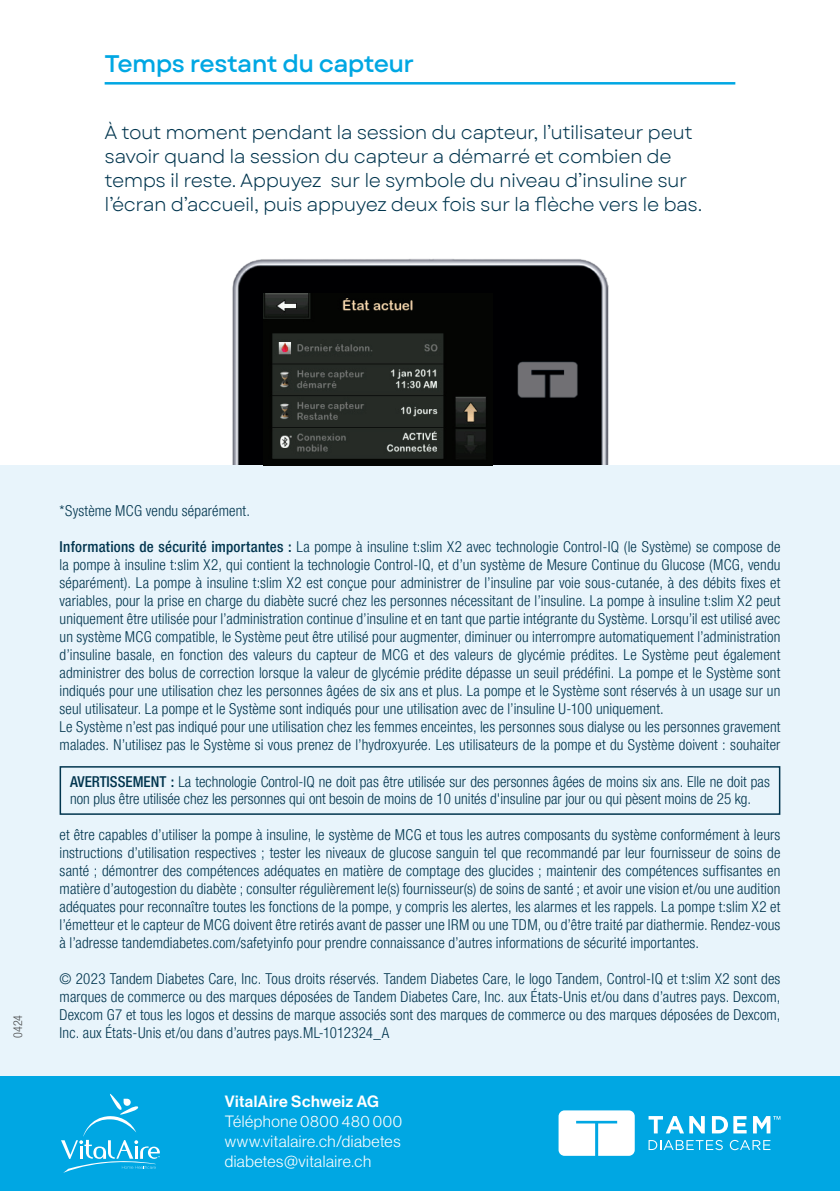
<style>
.page{position:relative;width:840px;height:1191px;background:#fff}
.page>*{position:absolute;margin:0;border:0;box-sizing:border-box;transform-origin:0 0}
.Heading_2{font:500 24px "Garet";letter-spacing:-.025em;color:#00a7e3}
.Body{font:19px/24px "Garet";letter-spacing:-.03em;color:#01354e}
._04_Adresse{font:16px "N Haas Grotesk DS Pro 45 Lt";letter-spacing:.03em;color:#fff}
._04_Adresse-2{font:16px "N Haas Grotesk DS Pro 65 Md";letter-spacing:.03em;color:#fff}
.Disclosures{font:300 condensed 15px/18px "Helvetica Neue LT Pro";letter-spacing:.01em;color:#01354e;text-align:justify}
.t1{font:300 condensed 12px "Helvetica Neue LT Pro";color:#4b4c4d}
.s1{font-weight:500}
</style>
<div class="page">
<hr style="left:105px;top:82px;width:630px;height:3px;background:#00a7e3">
<img style="left:232px;top:258px;width:377px;height:207px">
<div style="left:0;top:1075px;width:839px;height:116px;background:#00a7e3"></div>
<div style="left:0;top:465px;width:839px;height:610px;background:#e8f4fb"></div>
<svg style="left:61px;top:1093px;width:99px;height:79px"></svg>
<svg style="left:558px;top:1110px;width:76px;height:45px;background:#eaf7fc"></svg>
<svg style="left:648px;top:1116px;width:35px;height:17px"></svg>
<svg style="left:689px;top:1116px;width:15px;height:17px"></svg>
<svg style="left:711px;top:1116px;width:16px;height:17px"></svg>
<svg style="left:733px;top:1116px;width:13px;height:17px"></svg>
<svg style="left:648px;top:1140px;width:74px;height:10px"></svg>
<svg style="left:729px;top:1139px;width:41px;height:11px"></svg>
<svg style="left:753px;top:1116px;width:27px;height:17px"></svg>
<img style="left:263px;top:293px;width:229px;height:172px">
<div style="left:60px;top:766px;width:720px;height:49px;border:2px solid #01354e"></div>
<p class="Heading_2" style="left:105px;top:49px;width:311px">Temps restant du capteur</p>
<p class="Body" style="left:105px;top:121px;width:599px">À tout moment pendant la session du capteur, l’utilisateur peut savoir quand la session du capteur a démarré et combien de temps il reste. Appuyez sur le symbole du niveau d’insuline sur l’écran d’accueil, puis appuyez deux fois sur la flèche vers le bas.</p>
<p class="t1" style="left:11px;top:1038px;width:25px;rotate:-90deg">0424</p>
<p class="Disclosures" style="left:60px;top:502px;width:192px">*Système MCG vendu séparément.</p>
<p class="Disclosures" style="left:60px;top:538px;width:722px"><span class="s1">Informations de sécurité importantes :</span> La pompe à insuline t:slim X2 avec technologie Control-IQ (le Système) se compose de la pompe à insuline t:slim X2, qui contient la technologie Control-IQ, et d’un système de Mesure Continue du Glucose (MCG, vendu séparément). La pompe à insuline t:slim X2 est conçue pour administrer de l’insuline par voie sous-cutanée, à des débits fixes et variables, pour la prise en charge du diabète sucré chez les personnes nécessitant de l’insuline. La pompe à insuline t:slim X2 peut uniquement être utilisée pour l’administration continue d’insuline et en tant que partie intégrante du Système. Lorsqu’il est utilisé avec un système MCG compatible, le Système peut être utilisé pour augmenter, diminuer ou interrompre automatiquement l’administration d’insuline basale, en fonction des valeurs du capteur de MCG et des valeurs de glycémie prédites. Le Système peut également administrer des bolus de correction lorsque la valeur de glycémie prédite dépasse un seuil prédéfini. La pompe et le Système sont indiqués pour une utilisation chez les personnes âgées de six ans et plus. La pompe et le Système sont réservés à un usage sur un seul utilisateur. La pompe et le Système sont indiqués pour une utilisation avec de l’insuline U-100 uniquement.</p>
<p class="Disclosures" style="left:60px;top:718px;width:722px">Le Système n’est pas indiqué pour une utilisation chez les femmes enceintes, les personnes sous dialyse ou les personnes gravement malades. N’utilisez pas le Système si vous prenez de l’hydroxyurée. Les utilisateurs de la pompe et du Système doivent : souhaiter</p>
<p class="Disclosures" style="left:70px;top:773px;width:701px;line-height:17px"><span class="s1">AVERTISSEMENT :</span> La technologie Control-IQ ne doit pas être utilisée sur des personnes âgées de moins six ans. Elle ne doit pas non plus être utilisée chez les personnes qui ont besoin de moins de 10 unités d'insuline par jour ou qui pèsent moins de 25 kg.</p>
<p class="Disclosures" style="left:60px;top:826px;width:722px">et être capables d’utiliser la pompe à insuline, le système de MCG et tous les autres composants du système conformément à leurs instructions d’utilisation respectives ; tester les niveaux de glucose sanguin tel que recommandé par leur fournisseur de soins de santé ; démontrer des compétences adéquates en matière de comptage des glucides ; maintenir des compétences suffisantes en matière d’autogestion du diabète ; consulter régulièrement le(s) fournisseur(s) de soins de santé ; et avoir une vision et/ou une audition adéquates pour reconnaître toutes les fonctions de la pompe, y compris les alertes, les alarmes et les rappels. La pompe t:slim X2 et l’émetteur et le capteur de MCG doivent être retirés avant de passer une IRM ou une TDM, ou d’être traité par diathermie. Rendez-vous à l’adresse tandemdiabetes.com/safetyinfo pour prendre connaissance d’autres informations de sécurité importantes.</p>
<p class="Disclosures" style="left:60px;top:970px;width:722px">© 2023 Tandem Diabetes Care, Inc. Tous droits réservés. Tandem Diabetes Care, le logo Tandem, Control-IQ et t:slim X2 sont des marques de commerce ou des marques déposées de Tandem Diabetes Care, Inc. aux États-Unis et/ou dans d’autres pays. Dexcom, Dexcom G7 et tous les logos et dessins de marque associés sont des marques de commerce ou des marques déposées de Dexcom, Inc. aux États-Unis et/ou dans d’autres pays.ML-1012324_A</p>
<p class="_04_Adresse-2" style="left:224px;top:1092px;width:156px">VitalAire Schweiz AG</p>
<p class="_04_Adresse" style="left:224px;top:1112px;width:179px">Téléphone 0800 480 000</p>
<p class="_04_Adresse" style="left:224px;top:1132px;width:177px">www.vitalaire.ch/diabetes</p>
<p class="_04_Adresse" style="left:224px;top:1152px;width:148px">diabetes@vitalaire.ch</p>
</div>
